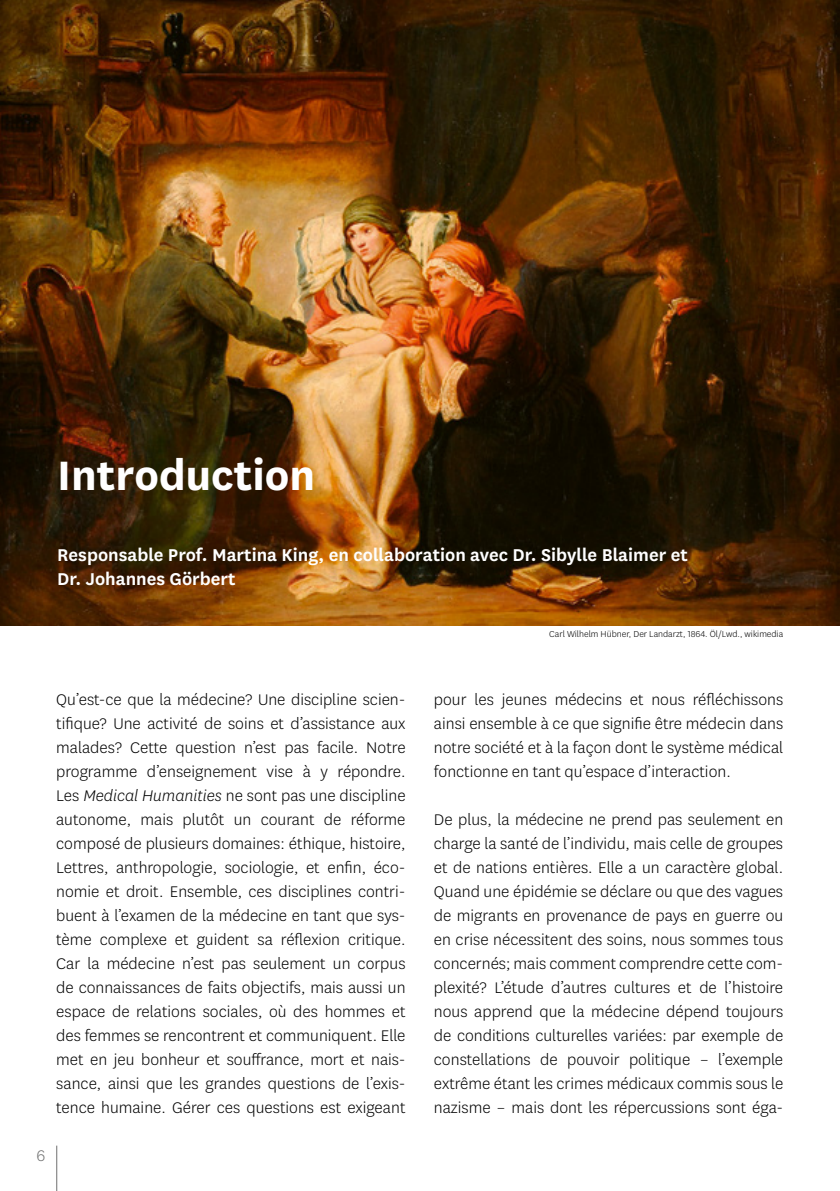
<style>
.page{position:relative;width:840px;height:1191px;background:#fff}
.page>*{position:absolute;margin:0;border:0;box-sizing:border-box;transform-origin:0 0}
.t1{font:700 48px "National Uni Fr";color:#fff}
.t2{font:600 20px/24px "National Uni Fr";color:#fff}
.t3{font:300 18px/24px "National Uni Fr";color:#000;text-align:justify}
.t4{font:300 18px "National Uni Fr";color:#6f7070}
.t5{font:300 10px "National Uni Fr";color:#000}
.s1{font-style:italic}
</style>
<div class="page">
<hr style="left:56px;top:1145px;width:1px;height:46px;background:#6f7070">
<img style="left:0;top:0;width:839px;height:625px">
<h1 class="t1" style="left:57px;top:441px;width:259px">Introduction</h1>
<p class="t2" style="left:57px;top:541px;width:631px">Responsable Prof. Martina King, en collaboration avec Dr. Sibylle Blaimer et<br>Dr. Johannes Görbert</p>
<p class="t5" style="left:549px;top:627px;width:235px">Carl Wilhelm Hübner, Der Landarzt, 1864. Öl/Lwd., wikimedia</p>
<p class="t3" style="left:56px;top:687px;width:350px">Qu’est-ce que la médecine? Une discipline scien&shy;tifique? Une activité de soins et d’assistance aux malades? Cette question n’est pas facile. Notre programme d’enseignement vise à y répondre.<br>Les <span class="s1">Medical Humanities</span> ne sont pas une discipline autonome, mais plutôt un courant de réforme composé de plusieurs domaines: éthique, histoire, Lettres, anthropologie, sociologie, et enfin, éco&shy;nomie et droit. Ensemble, ces disciplines contri&shy;buent à l’examen de la médecine en tant que sys&shy;tème complexe et guident sa réflexion critique.<br>Car la médecine n’est pas seulement un corpus de connaissances de faits objectifs, mais aussi un espace de relations sociales, où des hommes et des femmes se rencontrent et communiquent. Elle met en jeu bonheur et souffrance, mort et nais&shy;sance, ainsi que les grandes questions de l’exis&shy;tence humaine. Gérer ces questions est exigeant</p>
<p class="t3" style="left:433px;top:687px;width:350px">pour les jeunes médecins et nous réfléchissons ainsi ensemble à ce que signifie être médecin dans notre société et à la façon dont le système médical fonctionne en tant qu’espace d’interaction.</p>
<p class="t3" style="left:433px;top:807px;width:350px">De plus, la médecine ne prend pas seulement en charge la santé de l’individu, mais celle de groupes et de nations entières. Elle a un caractère global.<br>Quand une épidémie se déclare ou que des vagues de migrants en provenance de pays en guerre ou en crise nécessitent des soins, nous sommes tous concernés; mais comment comprendre cette com&shy;plexité? L’étude d’autres cultures et de l’histoire nous apprend que la médecine dépend toujours de conditions culturelles variées: par exemple de constellations de pouvoir politique – l’exemple extrême étant les crimes médicaux commis sous le nazisme – mais dont les répercussions sont éga-</p>
<p class="t4" style="left:37px;top:1144px;width:10px">6</p>
</div>
